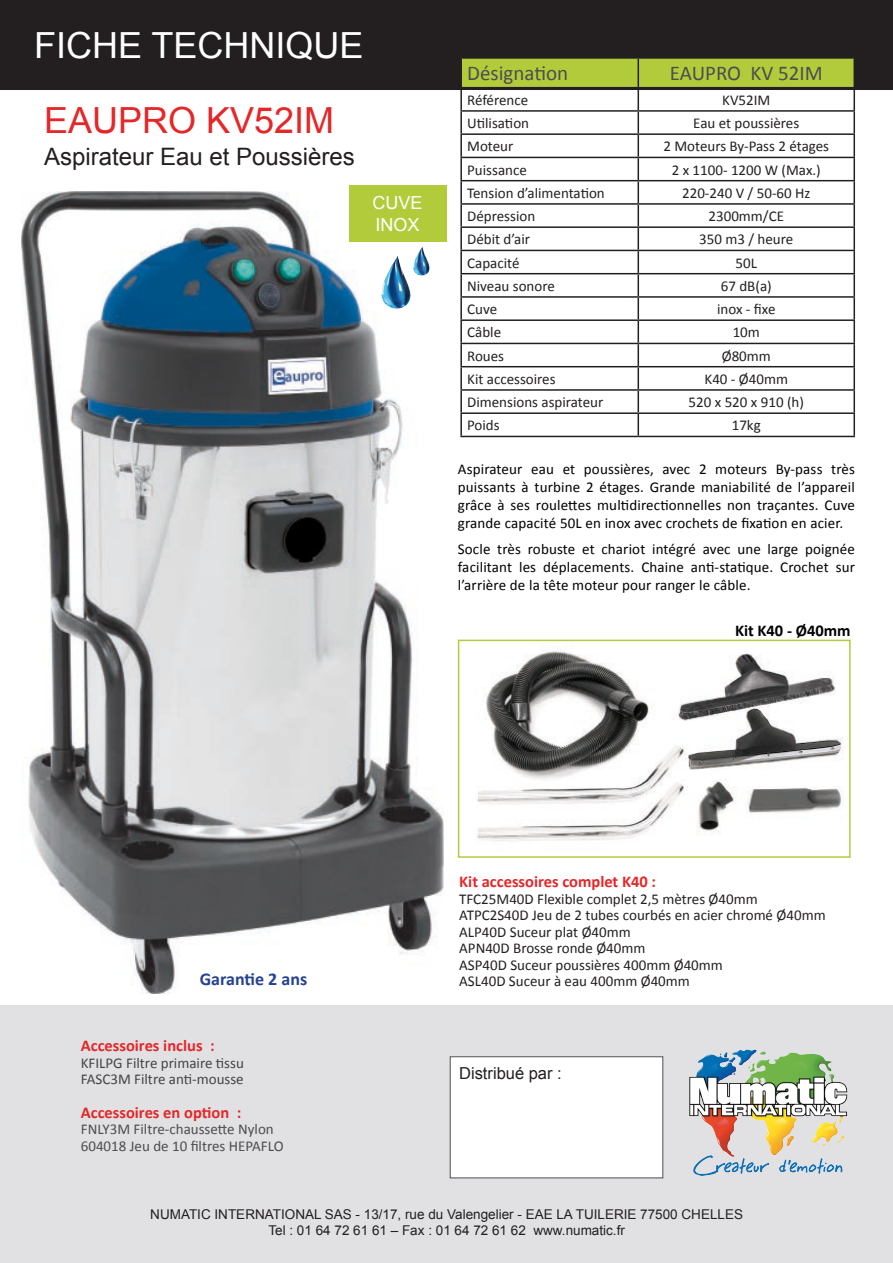
<style>
.page{position:relative;width:893px;height:1263px;background:#fff}
.page>*{position:absolute;margin:0;border:0;box-sizing:border-box;transform-origin:0 0}
.t1{font:36px "Arial";color:#fff}
.t2{font:36px "Arial";color:#e42729}
.t3{font:24px "Arial";color:#231f20}
.t4{font:21px "Calibri";color:#4d4d4f}
.t5{font:700 18px "Calibri";color:#254190}
.t6{font:18px/21.6px "Arial";color:#fff}
.t7{font:700 16.5px "Calibri";color:#e42729}
.t8{font:16.5px "Arial";color:#231f20}
.t9{font:700 16.5px "Calibri";color:#010000}
.t10{font:15px "Calibri";color:#231f20}
.t11{font:15px/18px "Calibri";letter-spacing:.01em;color:#010000;text-align:justify}
.t12{font:15px "Calibri";color:#4d4d4f}
.t13{font:15px "Calibri";color:#434445}
.t14{font:13.5px "Arial";color:#231f20}
</style>
<div class="page">
<div style="left:0;top:1005px;width:893px;height:258px;background:#e1e1e3"></div>
<img style="left:21px;top:191px;width:423px;height:802px">
<div style="left:0;top:0;width:893px;height:89px;background:#231f20"></div>
<img style="left:689px;top:1049px;width:159px;height:127px">
<div style="left:450px;top:1057px;width:213px;height:121px;background:#fff"></div>
<div style="left:450px;top:1056px;width:213px;height:122px;border:1px solid #4d4d4f"></div>
<img style="left:369px;top:246px;width:51px;height:69px">
<img style="left:407px;top:241px;width:27px;height:38px">
<div style="left:349px;top:185px;width:97px;height:56px;background:#b2cb3b"></div>
<hr style="left:460px;top:88px;width:2px;height:22px;background:#231f20">
<hr style="left:853px;top:88px;width:2px;height:22px;background:#231f20">
<hr style="left:460px;top:110px;width:178px;height:2px;background:#231f20">
<hr style="left:460px;top:112px;width:2px;height:21px;background:#231f20">
<hr style="left:638px;top:110px;width:217px;height:2px;background:#231f20">
<hr style="left:853px;top:112px;width:2px;height:21px;background:#231f20">
<hr style="left:460px;top:133px;width:178px;height:2px;background:#231f20">
<hr style="left:460px;top:135px;width:2px;height:22px;background:#231f20">
<hr style="left:638px;top:133px;width:217px;height:2px;background:#231f20">
<hr style="left:853px;top:135px;width:2px;height:22px;background:#231f20">
<hr style="left:460px;top:157px;width:178px;height:1px;background:#231f20">
<hr style="left:460px;top:158px;width:2px;height:22px;background:#231f20">
<hr style="left:638px;top:157px;width:217px;height:1px;background:#231f20">
<hr style="left:853px;top:158px;width:2px;height:22px;background:#231f20">
<hr style="left:460px;top:180px;width:178px;height:1px;background:#231f20">
<hr style="left:460px;top:181px;width:2px;height:22px;background:#231f20">
<hr style="left:638px;top:180px;width:217px;height:1px;background:#231f20">
<hr style="left:853px;top:181px;width:2px;height:22px;background:#231f20">
<hr style="left:460px;top:203px;width:178px;height:2px;background:#231f20">
<hr style="left:460px;top:205px;width:2px;height:21px;background:#231f20">
<hr style="left:638px;top:203px;width:217px;height:2px;background:#231f20">
<hr style="left:853px;top:205px;width:2px;height:21px;background:#231f20">
<hr style="left:460px;top:226px;width:178px;height:2px;background:#231f20">
<hr style="left:460px;top:228px;width:2px;height:22px;background:#231f20">
<hr style="left:638px;top:226px;width:217px;height:2px;background:#231f20">
<hr style="left:853px;top:228px;width:2px;height:22px;background:#231f20">
<hr style="left:460px;top:250px;width:178px;height:1px;background:#231f20">
<hr style="left:460px;top:251px;width:2px;height:22px;background:#231f20">
<hr style="left:638px;top:250px;width:217px;height:1px;background:#231f20">
<hr style="left:853px;top:251px;width:2px;height:22px;background:#231f20">
<hr style="left:460px;top:273px;width:178px;height:1px;background:#231f20">
<hr style="left:460px;top:274px;width:2px;height:22px;background:#231f20">
<hr style="left:638px;top:273px;width:217px;height:1px;background:#231f20">
<hr style="left:853px;top:274px;width:2px;height:22px;background:#231f20">
<hr style="left:460px;top:296px;width:178px;height:2px;background:#231f20">
<hr style="left:460px;top:298px;width:2px;height:21px;background:#231f20">
<hr style="left:638px;top:296px;width:217px;height:2px;background:#231f20">
<hr style="left:853px;top:298px;width:2px;height:21px;background:#231f20">
<hr style="left:460px;top:319px;width:178px;height:2px;background:#231f20">
<hr style="left:460px;top:321px;width:2px;height:22px;background:#231f20">
<hr style="left:638px;top:319px;width:217px;height:2px;background:#231f20">
<hr style="left:853px;top:321px;width:2px;height:22px;background:#231f20">
<hr style="left:460px;top:343px;width:178px;height:1px;background:#231f20">
<hr style="left:460px;top:344px;width:2px;height:22px;background:#231f20">
<hr style="left:638px;top:343px;width:217px;height:1px;background:#231f20">
<hr style="left:853px;top:344px;width:2px;height:22px;background:#231f20">
<hr style="left:460px;top:366px;width:178px;height:1px;background:#231f20">
<hr style="left:460px;top:367px;width:2px;height:22px;background:#231f20">
<hr style="left:638px;top:366px;width:217px;height:1px;background:#231f20">
<hr style="left:853px;top:367px;width:2px;height:22px;background:#231f20">
<hr style="left:460px;top:389px;width:178px;height:2px;background:#231f20">
<hr style="left:460px;top:391px;width:2px;height:21px;background:#231f20">
<hr style="left:638px;top:389px;width:217px;height:2px;background:#231f20">
<hr style="left:853px;top:391px;width:2px;height:21px;background:#231f20">
<hr style="left:460px;top:412px;width:178px;height:2px;background:#231f20">
<hr style="left:460px;top:414px;width:2px;height:22px;background:#231f20">
<hr style="left:638px;top:412px;width:217px;height:2px;background:#231f20">
<svg style="left:461px;top:58px;width:393px;height:378px"></svg>
<hr style="left:853px;top:414px;width:2px;height:22px;background:#231f20">
<hr style="left:460px;top:436px;width:178px;height:1px;background:#231f20">
<hr style="left:638px;top:436px;width:217px;height:1px;background:#231f20">
<img style="left:477px;top:650px;width:367px;height:192px">
<div style="left:458px;top:640px;width:393px;height:218px;border:1px solid #b2cb3b"></div>
<p class="t1" style="left:34px;top:22px;width:331px">FICHE TECHNIQUE</p>
<p class="t2" style="left:44px;top:96px;width:292px">EAUPRO KV52IM</p>
<p class="t3" style="left:44px;top:141px;width:312px">Aspirateur Eau et Poussières</p>
<p class="t6" style="left:373px;top:192px;width:52px">CUVE<br>INOX</p>
<p class="t4" style="left:467px;top:60px;width:102px">Désignation</p>
<p class="t4" style="left:670px;top:60px;width:154px">EAUPRO KV 52IM</p>
<p class="t10" style="left:467px;top:91px;width:63px">Référence</p>
<p class="t10" style="left:722px;top:91px;width:50px">KV52IM</p>
<p class="t10" style="left:467px;top:114px;width:63px">Utilisation</p>
<p class="t10" style="left:693px;top:114px;width:108px">Eau et poussières</p>
<p class="t10" style="left:467px;top:137px;width:48px">Moteur</p>
<p class="t10" style="left:663px;top:137px;width:167px">2 Moteurs By-Pass 2 étages</p>
<p class="t10" style="left:467px;top:160px;width:61px">Puissance</p>
<p class="t10" style="left:672px;top:160px;width:151px">2 x 1100- 1200 W (Max.)</p>
<p class="t10" style="left:467px;top:184px;width:139px">Tension d’alimentation</p>
<p class="t10" style="left:682px;top:184px;width:130px">220-240 V / 50-60 Hz</p>
<p class="t10" style="left:467px;top:207px;width:70px">Dépression</p>
<p class="t10" style="left:708px;top:207px;width:77px">2300mm/CE</p>
<p class="t10" style="left:467px;top:230px;width:64px">Débit d’air</p>
<p class="t10" style="left:699px;top:230px;width:96px">350 m3 / heure</p>
<p class="t10" style="left:467px;top:253px;width:54px">Capacité</p>
<p class="t10" style="left:735px;top:253px;width:23px">50L</p>
<p class="t10" style="left:467px;top:277px;width:89px">Niveau sonore</p>
<p class="t10" style="left:721px;top:277px;width:52px">67 dB(a)</p>
<p class="t10" style="left:467px;top:300px;width:31px">Cuve</p>
<p class="t10" style="left:717px;top:300px;width:60px">inox - fixe</p>
<p class="t10" style="left:467px;top:323px;width:35px">Câble</p>
<p class="t10" style="left:733px;top:323px;width:29px">10m</p>
<p class="t10" style="left:467px;top:346px;width:38px">Roues</p>
<p class="t10" style="left:722px;top:346px;width:51px">Ø80mm</p>
<p class="t10" style="left:467px;top:370px;width:90px">Kit accessoires</p>
<p class="t10" style="left:704px;top:370px;width:85px">K40 - Ø40mm</p>
<p class="t10" style="left:467px;top:393px;width:138px">Dimensions aspirateur</p>
<p class="t10" style="left:689px;top:393px;width:117px">520 x 520 x 910 (h)</p>
<p class="t10" style="left:467px;top:416px;width:34px">Poids</p>
<p class="t10" style="left:732px;top:416px;width:31px">17kg</p>
<p class="t11" style="left:458px;top:459px;width:399px">Aspirateur eau et poussières, avec 2 moteurs By-pass très puissants à turbine 2 étages. Grande maniabilité de l’appareil grâce à ses roulettes multidirectionnelles non traçantes. Cuve grande capacité 50L en inox avec crochets de fixation en acier.</p>
<p class="t11" style="left:458px;top:540px;width:399px">Socle très robuste et chariot intégré avec une large poignée facilitant les déplacements. Chaine anti-statique. Crochet sur l’arrière de la tête moteur pour ranger le câble.</p>
<p class="t9" style="left:735px;top:620px;width:117px">Kit K40 - Ø40mm</p>
<p class="t5" style="left:200px;top:968px;width:109px">Garantie 2 ans</p>
<p class="t7" style="left:81px;top:1036px;width:135px">Accessoires inclus :</p>
<p class="t13" style="left:81px;top:1054px;width:165px">KFILPG Filtre primaire tissu</p>
<p class="t13" style="left:81px;top:1070px;width:164px">FASC3M Filtre anti-mousse</p>
<p class="t7" style="left:81px;top:1102px;width:162px">Accessoires en option :</p>
<p class="t12" style="left:81px;top:1120px;width:194px">FNLY3M Filtre-chaussette Nylon</p>
<p class="t12" style="left:81px;top:1136px;width:204px">604018 Jeu de 10 filtres HEPAFLO</p>
<p class="t7" style="left:459px;top:871px;width:198px">Kit accessoires complet K40 :</p>
<p class="t10" style="left:459px;top:889px;width:300px">TFC25M40D Flexible complet 2,5 mètres Ø40mm</p>
<p class="t10" style="left:459px;top:906px;width:368px">ATPC2S40D Jeu de 2 tubes courbés en acier chromé Ø40mm</p>
<p class="t10" style="left:459px;top:922px;width:173px">ALP40D Suceur plat Ø40mm</p>
<p class="t10" style="left:459px;top:939px;width:188px">APN40D Brosse ronde Ø40mm</p>
<p class="t10" style="left:459px;top:955px;width:265px">ASP40D Suceur poussières 400mm Ø40mm</p>
<p class="t10" style="left:459px;top:972px;width:232px">ASL40D Suceur à eau 400mm Ø40mm</p>
<p class="t8" style="left:459px;top:1062px;width:104px">Distribué par :</p>
<p class="t14" style="left:150px;top:1205px;width:594px">NUMATIC INTERNATIONAL SAS - 13/17, rue du Valengelier - EAE LA TUILERIE 77500 CHELLES</p>
<p class="t14" style="left:268px;top:1221px;width:358px">Tel : 01 64 72 61 61 – Fax : 01 64 72 61 62 www.numatic.fr</p>
</div>
